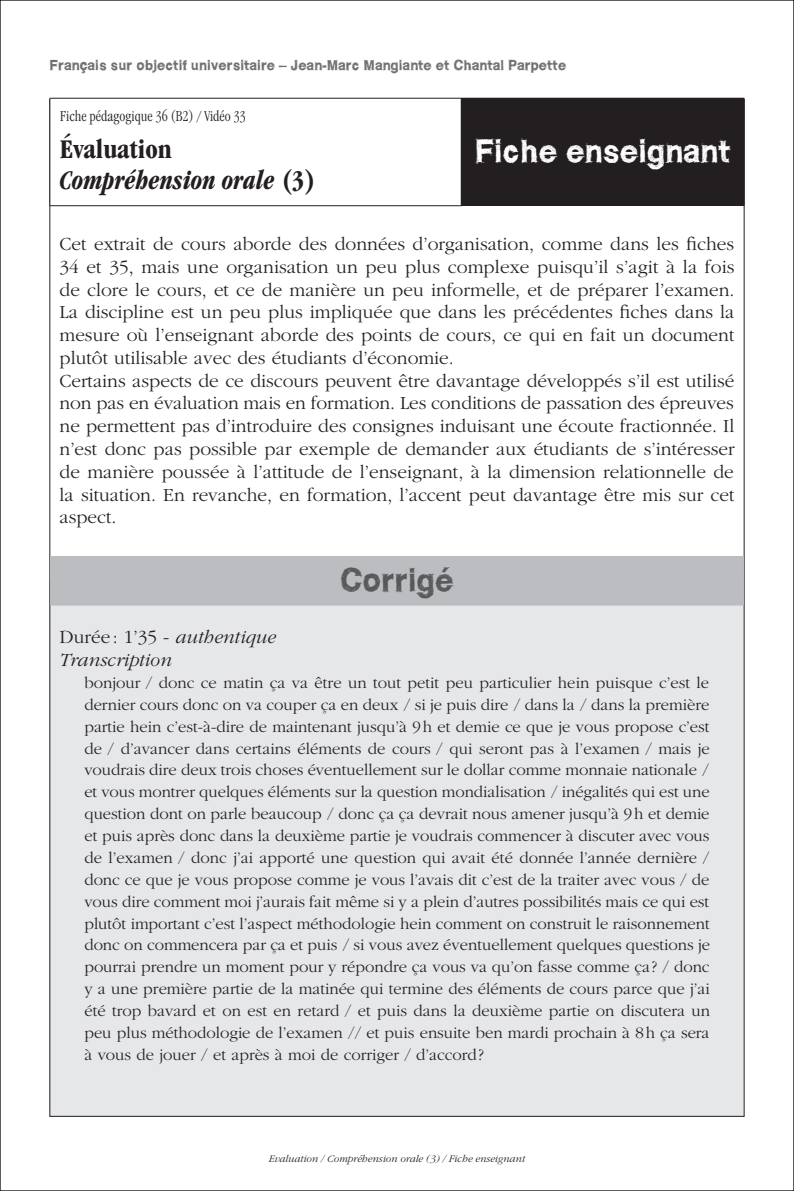
<style>
.page{position:relative;width:794px;height:1191px;background:#fff}
.page>*{position:absolute;margin:0;border:0;box-sizing:border-box;transform-origin:0 0}
.t1{font:700 31.5px "WCROUGHTRAD Bta";color:#fff}
.t2{font:700 31.5px "WCROUGHTRAD Bta";color:#57585a}
.t3{font:italic 700 condensed 28px "Garamond IT Cby BT";color:#231f20;scale:.9 1}
.t4{font:700 condensed 28px "Garamond IT Cby BT";color:#231f20}
.t5{font:300 19.25px/22.8px "Garamond";color:#231f20}
.t6{font:italic 300 19.25px/22.8px "Garamond";color:#231f20}
.t7{font:300 16.62px/21.9px "Garamond";color:#231f20;text-align:justify}
.t8{font:300 condensed 15.75px "Garamond IT Cby BT";color:#231f20}
.t9{font:700 14px "WCROUGHTRAD Bta";color:#6c6d70}
.t10{font:italic 300 10.5px "Garamond";color:#231f20}
.s1{font-style:normal}
</style>
<div class="page">
<div style="left:50px;top:580px;width:694px;height:536px;background:#e6e7e9"></div>
<div style="left:50px;top:556px;width:694px;height:49px;background:#bcbdc0"></div>
<div style="left:461px;top:98px;width:283px;height:108px;background:#231f20"></div>
<hr style="left:50px;top:98px;width:411px;height:1px;background:#231f20">
<hr style="left:50px;top:98px;width:1px;height:30px;background:#231f20">
<hr style="left:744px;top:98px;width:1px;height:30px;background:#231f20">
<hr style="left:744px;top:128px;width:1px;height:78px;background:#231f20">
<hr style="left:50px;top:128px;width:1px;height:77px;background:#231f20">
<hr style="left:50px;top:205px;width:411px;height:1px;background:#231f20">
<p class="t9" style="left:50px;top:57px;width:518px">Français sur objectif universitaire – Jean-Marc Mangiante et Chantal Parpette</p>
<p class="t8" style="left:60px;top:107px;width:187px">Fiche pédagogique 36 (B2) / Vidéo 33</p>
<h2 class="t4" style="left:60px;top:132px;width:114px">Évaluation</h2>
<h1 class="t1" style="left:475px;top:131px;width:257px">Fiche enseignant</h1>
<h2 class="t3" style="left:60px;top:163px;width:285px">Compréhension orale <span class="s1">(3)</span></h2>
<p class="t5" style="left:60px;top:233px;width:676px">Cet extrait de cours aborde des données d’organisation, comme dans les fiches 34 et 35, mais une organisation un peu plus complexe puisqu’il s’agit à la fois de clore le cours, et ce de manière un peu informelle, et de préparer l’examen.<br>La discipline est un peu plus impliquée que dans les précédentes fiches dans la mesure où l’enseignant aborde des points de cours, ce qui en fait un document plutôt utilisable avec des étudiants d’économie.<br>Certains aspects de ce discours peuvent être davantage développés s’il est utilisé non pas en évaluation mais en formation. Les conditions de passation des épreuves ne permettent pas d’introduire des consignes induisant une écoute fractionnée. Il n’est donc pas possible par exemple de demander aux étudiants de s’intéresser de manière poussée à l’attitude de l’enseignant, à la dimension relationnelle de la situation. En revanche, en formation, l’accent peut davantage être mis sur cet aspect.</p>
<h1 class="t2" style="left:340px;top:560px;width:116px">Corrigé</h1>
<p class="t6" style="left:60px;top:626px;width:218px"><span class="s1">Durée: 1’35 -</span> authentique<br>Transcription</p>
<p class="t7" style="left:84px;top:672px;width:627px">bonjour / donc ce matin ça va être un tout petit peu particulier hein puisque c’est le dernier cours donc on va couper ça en deux / si je puis dire / dans la / dans la première partie hein c’est-à-dire de maintenant jusqu’à 9h et demie ce que je vous propose c’est de / d’avancer dans certains éléments de cours / qui seront pas à l’examen / mais je voudrais dire deux trois choses éventuellement sur le dollar comme monnaie nationale / et vous montrer quelques éléments sur la question mondialisation / inégalités qui est une question dont on parle beaucoup / donc ça ça devrait nous amener jusqu’à 9h et demie et puis après donc dans la deuxième partie je voudrais commencer à discuter avec vous de l’examen / donc j’ai apporté une question qui avait été donnée l’année dernière / donc ce que je vous propose comme je vous l’avais dit c’est de la traiter avec vous / de vous dire comment moi j’aurais fait même si y a plein d’autres possibilités mais ce qui est plutôt important c’est l’aspect méthodologie hein comment on construit le raisonnement donc on commencera par ça et puis / si vous avez éventuellement quelques questions je pourrai prendre un moment pour y répondre ça vous va qu’on fasse comme ça ? / donc y a une première partie de la matinée qui termine des éléments de cours parce que j’ai été trop bavard et on est en retard / et puis dans la deuxième partie on discutera un peu plus méthodologie de l’examen // et puis ensuite ben mardi prochain à 8h ça sera à vous de jouer / et après à moi de corriger / d’accord?</p>
<p class="t10" style="left:269px;top:1152px;width:257px">Evaluation / Compréhension orale (3) / Fiche enseignant</p>
</div>
